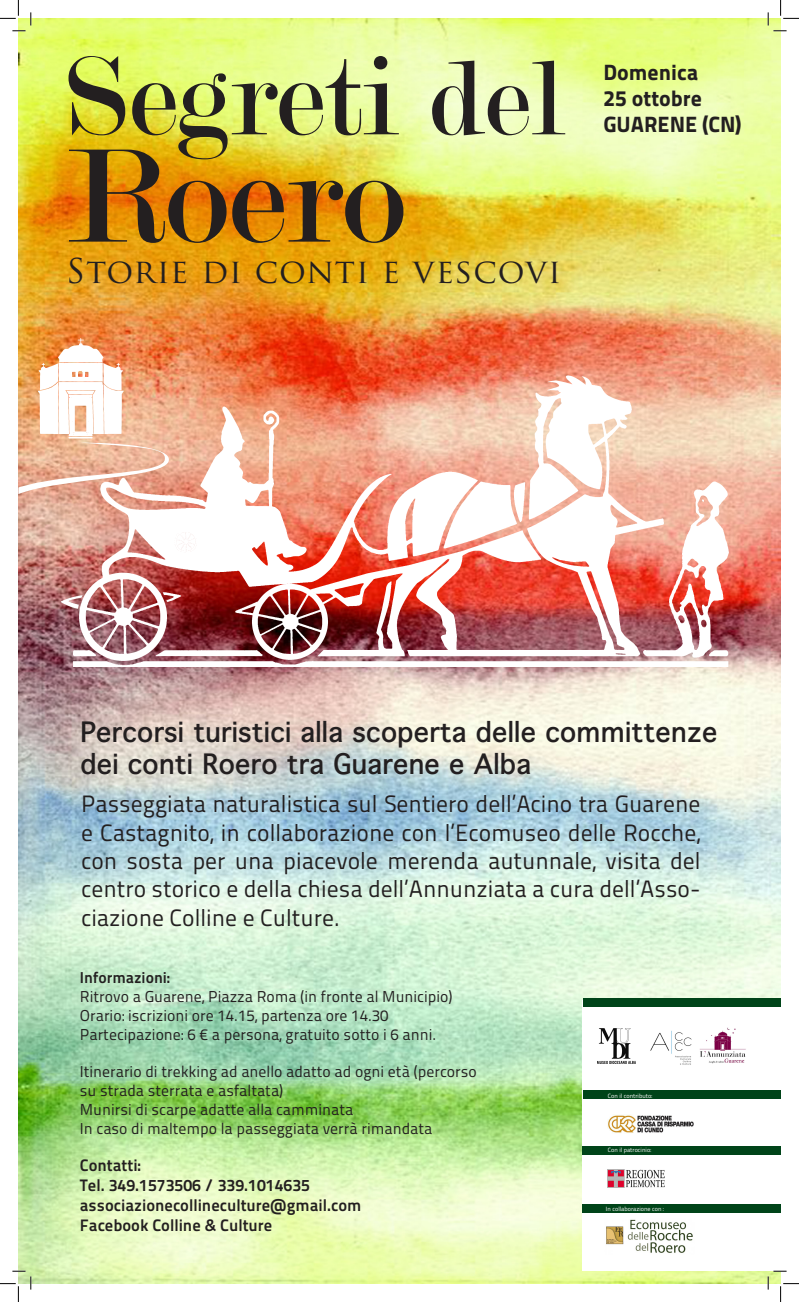
<style>
.page{position:relative;width:799px;height:1302px;background:#fff}
.page>*{position:absolute;margin:0;border:0;box-sizing:border-box;transform-origin:0 0}
.t1{font:142.62px "Modern";color:#231f20}
.t2{font:119.88px "Modern";color:#231f20}
.t3{font:33.25px "Trajan Pro";letter-spacing:.025em;color:#231f20}
.t4{font:700 27.12px/32.6px "Thonburi";color:#231f20}
.t5{font:23.62px/28.3px "Titillium Maps 29 L 400 wt";color:#231f20;text-align:justify}
.t6{font:22.05px "Titillium Maps 29 L 999 wt";color:#231f20}
.t7{font:16.62px "Titillium Maps 29 L 800 wt";color:#231f20}
.t8{font:15.75px "Titillium Maps 29 L 400 wt";color:#231f20}
.t9{font:15.75px "Titillium Maps 29 L 800 wt";color:#231f20}
.t10{font:6.12px "Titillium Text 25 L 400 wt";color:#fff}
.s1{font-size:112.88px}
</style>
<div class="page">
<img style="left:18px;top:18px;width:762px;height:1265px">
<img style="left:22px;top:355px;width:758px;height:312px">
<div style="left:582px;top:1000px;width:198px;height:271px;background:#fff"></div>
<img style="left:608px;top:1115px;width:86px;height:18px">
<img style="left:607px;top:1169px;width:57px;height:18px">
<div style="left:582px;top:1090px;width:198px;height:9px;background:#004419"></div>
<div style="left:583px;top:998px;width:197px;height:9px;background:#004419"></div>
<div style="left:582px;top:1204px;width:198px;height:8px;background:#004419"></div>
<div style="left:582px;top:1146px;width:198px;height:8px;background:#004419"></div>
<img style="left:650px;top:1030px;width:42px;height:35px">
<img style="left:597px;top:1028px;width:38px;height:36px">
<img style="left:606px;top:1219px;width:87px;height:34px">
<img style="left:699px;top:1027px;width:47px;height:37px">
<img style="left:37px;top:339px;width:86px;height:100px">
<svg style="left:18px;top:442px;width:154px;height:52px;background:#eab69d"></svg>
<svg style="left:0;top:0;width:32px;height:32px"></svg>
<svg style="left:0;top:1270px;width:32px;height:32px"></svg>
<svg style="left:767px;top:0;width:31px;height:32px"></svg>
<svg style="left:767px;top:1270px;width:31px;height:32px"></svg>
<p class="t2" style="left:66px;top:37px;width:500px">Segreti <span class="s1">del</span></p>
<p class="t1" style="left:66px;top:125px;width:341px">Roero</p>
<p class="t3" style="left:66px;top:250px;width:496px">STORIE DI CONTI E VESCOVI</p>
<p class="t6" style="left:603px;top:55px;width:96px">Domenica</p>
<p class="t6" style="left:603px;top:81px;width:100px">25 ottobre</p>
<p class="t6" style="left:603px;top:107px;width:139px">GUARENE (CN)</p>
<p class="t4" style="left:80px;top:715px;width:638px">Percorsi turistici alla scoperta delle committenze dei conti Roero tra Guarene e Alba</p>
<p class="t5" style="left:81px;top:788px;width:620px">Passeggiata naturalistica sul Sentiero dell’Acino tra Guarene e Castagnito, in collaborazione con l’Ecomuseo delle Rocche, con sosta per una piacevole merenda autunnale, visita del centro storico e della chiesa dell’Annunziata a cura dell’Asso&shy;ciazione Colline e Culture.</p>
<p class="t9" style="left:80px;top:965px;width:92px">Informazioni:</p>
<p class="t8" style="left:80px;top:984px;width:374px">Ritrovo a Guarene, Piazza Roma (in fronte al Municipio)</p>
<p class="t8" style="left:80px;top:1003px;width:310px">Orario: iscrizioni ore 14.15, partenza ore 14.30</p>
<p class="t8" style="left:80px;top:1022px;width:358px">Partecipazione: 6 € a persona, gratuito sotto i 6 anni.</p>
<p class="t8" style="left:80px;top:1060px;width:398px">Itinerario di trekking ad anello adatto ad ogni età (percorso</p>
<p class="t8" style="left:80px;top:1079px;width:205px">su strada sterrata e asfaltata)</p>
<p class="t8" style="left:80px;top:1098px;width:275px">Munirsi di scarpe adatte alla camminata</p>
<p class="t8" style="left:80px;top:1117px;width:354px">In caso di maltempo la passeggiata verrà rimandata</p>
<p class="t7" style="left:80px;top:1152px;width:63px">Contatti:</p>
<p class="t7" style="left:80px;top:1172px;width:231px">Tel. 349.1573506 / 339.1014635</p>
<p class="t7" style="left:80px;top:1192px;width:283px">associazionecollineculture@gmail.com</p>
<p class="t7" style="left:80px;top:1212px;width:194px">Facebook Colline &amp; Culture</p>
<p class="t10" style="left:607px;top:1091px;width:46px">Con il contributo:</p>
<p class="t10" style="left:607px;top:1145px;width:45px">Con il patrocinio:</p>
<p class="t10" style="left:605px;top:1204px;width:59px">In collaborazione con :</p>
</div>
